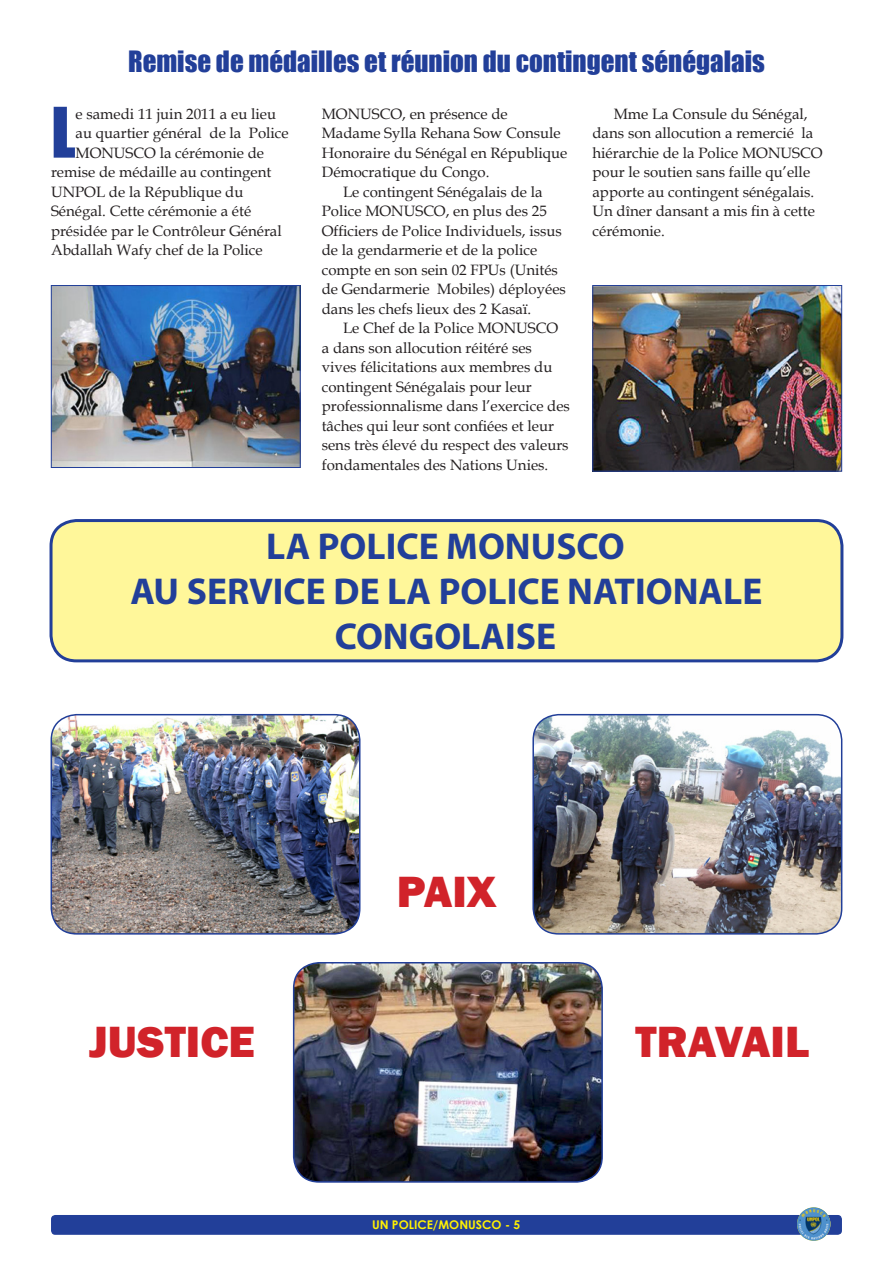
<style>
.page{position:relative;width:893px;height:1263px;background:#fff}
.page>*{position:absolute;margin:0;border:0;box-sizing:border-box;transform-origin:0 0}
.t1{font:64.35px "Impact";color:#223f99}
.t2{font:800 45px "Franklin Gothic";color:#d1232a}
.t3{font:700 37.5px/45px "Myriad Pro";color:#223f99;text-align:center}
.t4{font:27px "Impact";color:#223f99}
.t5{font:15px/19.5px "Book Antiqua";color:#231f20}
.t6{font:700 12px "Century Gothic";color:#fff101}
</style>
<div class="page">
<div style="left:51px;top:1215px;width:791px;height:20px;background:#223f99;border-radius:4px"></div>
<img style="left:797px;top:1207px;width:33px;height:34px;border-radius:17px">
<div style="left:51px;top:520px;width:791px;height:141px;background:#fff79a;border-radius:26px"></div>
<div style="left:50px;top:519px;width:793px;height:143px;border:3px solid #223f99;border-radius:26px"></div>
<img style="left:53px;top:287px;width:245px;height:179px">
<div style="left:51px;top:285px;width:249px;height:183px;border:1px solid #223f99"></div>
<img style="left:594px;top:287px;width:246px;height:182px">
<div style="left:592px;top:285px;width:250px;height:186px;border:1px solid #223f99"></div>
<img style="left:533px;top:715px;width:309px;height:217px">
<div style="left:532px;top:714px;width:310px;height:221px;border:2px solid #223f99;border-radius:26px"></div>
<img style="left:294px;top:963px;width:308px;height:219px">
<div style="left:293px;top:962px;width:310px;height:221px;border:2px solid #223f99;border-radius:26px"></div>
<img style="left:51px;top:715px;width:309px;height:219px">
<div style="left:51px;top:714px;width:309px;height:221px;border:2px solid #223f99;border-radius:26px"></div>
<p class="t4" style="left:128px;top:41px;width:638px">Remise de médailles et réunion du contingent sénégalais</p>
<p class="t5" style="left:592px;top:103px;width:232px;text-indent:21px">Mme La Consule du Sénégal, dans son allocution a remercié la hiérarchie de la Police MONUSCO pour le soutien sans faille qu’elle apporte au contingent sénégalais.<br>Un dîner dansant a mis fin à cette cérémonie.</p>
<p class="t1" style="left:51px;top:82px;width:26px">L</p>
<p class="t5" style="left:75px;top:103px;width:202px">e samedi 11 juin 2011 a eu lieu</p>
<p class="t5" style="left:322px;top:103px;width:247px">MONUSCO, en présence de<br>Madame Sylla Rehana Sow Consule<br>Honoraire du Sénégal en République<br>Démocratique du Congo.</p>
<p class="t5" style="left:322px;top:181px;width:246px;text-indent:21px">Le contingent Sénégalais de la Police MONUSCO, en plus des 25<br>Officiers de Police Individuels, issus de la gendarmerie et de la police compte en son sein 02 FPUs (Unités de Gendarmerie Mobiles) déployées dans les chefs lieux des 2 Kasaï.</p>
<p class="t5" style="left:322px;top:318px;width:250px;text-indent:21px">Le Chef de la Police MONUSCO<br>a dans son allocution réitéré ses vives félicitations aux membres du contingent Sénégalais pour leur professionnalisme dans l’exercice des tâches qui leur sont confiées et leur sens très élevé du respect des valeurs fondamentales des Nations Unies.</p>
<p class="t5" style="left:75px;top:123px;width:215px">au quartier général de la Police</p>
<p class="t5" style="left:75px;top:142px;width:190px">MONUSCO la cérémonie de</p>
<p class="t5" style="left:51px;top:162px;width:222px">remise de médaille au contingent</p>
<p class="t5" style="left:51px;top:181px;width:194px">UNPOL de la République du</p>
<p class="t5" style="left:51px;top:201px;width:202px">Sénégal. Cette cérémonie a été</p>
<p class="t5" style="left:51px;top:220px;width:232px">présidée par le Contrôleur Général</p>
<p class="t5" style="left:51px;top:240px;width:213px">Abdallah Wafy chef de la Police</p>
<p class="t3" style="left:266px;top:522px;width:360px">LA POLICE MONUSCO</p>
<p class="t3" style="left:130px;top:567px;width:634px">AU SERVICE DE LA POLICE NATIONALE<br>CONGOLAISE</p>
<p class="t2" style="left:89px;top:1013px;width:167px">JUSTICE</p>
<p class="t2" style="left:397px;top:863px;width:101px">PAIX</p>
<p class="t6" style="left:372px;top:1216px;width:150px">UN POLICE/MONUSCO - 5</p>
<p class="t2" style="left:636px;top:1013px;width:175px">TRAVAIL</p>
</div>
